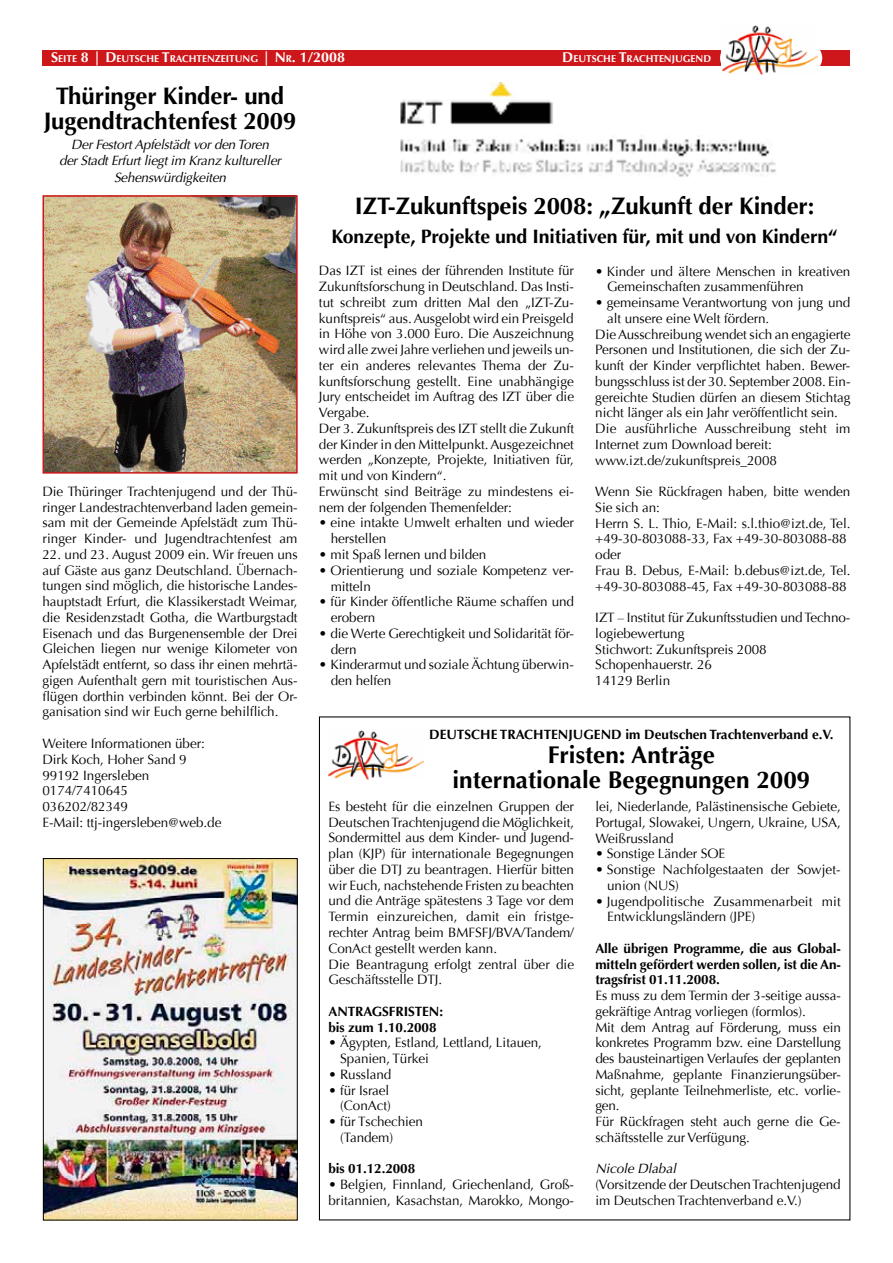
<style>
.page{position:relative;width:893px;height:1263px;background:#fff}
.page>*{position:absolute;margin:0;border:0;box-sizing:border-box;transform-origin:0 0}
.t1{font:700 24.3px/25.5px "Optima";color:#000;text-align:center}
.t2{font:700 24px/25.5px "Optima";letter-spacing:-.005em;color:#000;text-align:center}
.t3{font:700 19.5px "Optima";letter-spacing:-.005em;color:#000}
.t4{font:13.5px/15.8px "Optima";letter-spacing:-.005em;color:#000}
.t5{font:700 13.5px/15.8px "Optima";letter-spacing:-.005em;color:#000}
.t6{font:italic 13.5px/16.5px "Optima";letter-spacing:-.02em;color:#000;text-align:center}
.t7{font:700 10.05px "Optima";color:#fff}
.s1{font-size:14.25px}
</style>
<div class="page">
<div style="left:43px;top:50px;width:807px;height:16px;background:#cd171a"></div>
<div style="left:720px;top:31px;width:102px;height:54px;background:#fff;border-radius:50%"></div>
<img style="left:722px;top:25px;width:95px;height:49px">
<img style="left:400px;top:83px;width:376px;height:94px">
<img style="left:45px;top:860px;width:251px;height:358px">
<div style="left:43px;top:858px;width:255px;height:362px;border:1px solid #000"></div>
<img style="left:328px;top:730px;width:95px;height:49px">
<img style="left:46px;top:198px;width:249px;height:273px">
<div style="left:43px;top:195px;width:255px;height:279px;border:2px solid #cd171a"></div>
<p class="t7" style="left:51px;top:53px;width:295px"><span class="s1">S</span>EITE <span class="s1">8 | D</span>EUTSCHE <span class="s1">T</span>RACHTENZEITUNG <span class="s1">| N</span> R<span class="s1">. 1/2008</span></p>
<p class="t7" style="left:562px;top:53px;width:149px"><span class="s1">D</span>EUTSCHE <span class="s1">T</span>RACHTENJUGEND</p>
<h2 class="t2" style="left:44px;top:83px;width:254px">Thüringer Kinder- und<br>Jugendtrachtenfest 2009</h2>
<p class="t6" style="left:59px;top:136px;width:223px">Der Festort Apfelstädt vor den Toren<br>der Stadt Erfurt liegt im Kranz kultureller<br>Sehenswürdigkeiten</p>
<p class="t4" style="left:43px;top:484px;width:257px;text-align:justify">Die Thüringer Trachtenjugend und der Thü&shy;ringer Landestrachtenverband laden gemein&shy;sam mit der Gemeinde Apfelstädt zum Thü&shy;ringer Kinder- und Jugendtrachtenfest am</p>
<p class="t4" style="left:43px;top:547px;width:257px;text-align:justify">22. und 23. August 2009 ein. Wir freuen uns auf Gäste aus ganz Deutschland. Übernach&shy;tungen sind möglich, die historische Landes&shy;hauptstadt Erfurt, die Klassikerstadt Weimar, die Residenzstadt Gotha, die Wartburgstadt Eisenach und das Burgenensemble der Drei Gleichen liegen nur wenige Kilometer von Apfelstädt entfernt, so dass ihr einen mehrtä&shy;gigen Aufenthalt gern mit touristischen Aus&shy;flügen dorthin verbinden könnt. Bei der Or&shy;ganisation sind wir Euch gerne behilflich.</p>
<p class="t4" style="left:43px;top:736px;width:180px">Weitere Informationen über:<br>Dirk Koch, Hoher Sand 9<br>99192 Ingersleben<br>0174/7410645<br>036202/82349<br>E-Mail: ttj-ingersleben@web.de</p>
<h2 class="t2" style="left:355px;top:194px;width:461px">IZT-Zukunftspeis 2008: „Zukunft der Kinder:</h2>
<h3 class="t3" style="left:331px;top:225px;width:508px">Konzepte, Projekte und Initiativen für, mit und von Kindern“</h3>
<p class="t4" style="left:319px;top:263px;width:257px">Das IZT ist eines der führenden Institute für Zukunftsforschung in Deutschland. Das Insti&shy;tut schreibt zum dritten Mal den „IZT-Zu&shy;kunftspreis“ aus. Ausgelobt wird ein Preisgeld in Höhe von 3.000 Euro. Die Auszeichnung wird alle zwei Jahre verliehen und jeweils un&shy;ter ein anderes relevantes Thema der Zu&shy;kunftsforschung gestellt. Eine unabhängige Jury entscheidet im Auftrag des IZT über die Vergabe.<br>Der 3. Zukunftspreis des IZT stellt die Zukunft der Kinder in den Mittelpunkt. Ausgezeichnet werden „Konzepte, Projekte, Initiativen für, mit und von Kindern“.<br>Erwünscht sind Beiträge zu mindestens ei&shy;nem der folgenden Themenfelder:</p>
<p class="t4" style="left:331px;top:515px;width:245px;text-indent:-12px">• eine intakte Umwelt erhalten und wieder herstellen</p>
<p class="t4" style="left:319px;top:547px;width:169px">• mit Spaß lernen und bilden</p>
<p class="t4" style="left:331px;top:562px;width:245px;text-indent:-12px">• Orientierung und soziale Kompetenz ver&shy;mitteln</p>
<p class="t4" style="left:331px;top:594px;width:245px;text-indent:-12px">• für Kinder öffentliche Räume schaffen und erobern</p>
<p class="t4" style="left:331px;top:625px;width:245px;text-indent:-12px">• die Werte Gerechtigkeit und Solidarität för&shy;dern</p>
<p class="t4" style="left:331px;top:657px;width:245px;text-indent:-12px">• Kinderarmut und soziale Ächtung überwin&shy;den helfen</p>
<p class="t4" style="left:607px;top:263px;width:245px;text-indent:-12px">• Kinder und ältere Menschen in kreativen<br>Gemeinschaften zusammenführen</p>
<p class="t4" style="left:595px;top:295px;width:257px">• gemeinsame Verantwortung von jung und</p>
<p class="t4" style="left:607px;top:310px;width:164px">alt unsere eine Welt fördern.</p>
<p class="t4" style="left:595px;top:326px;width:257px">Die Ausschreibung wendet sich an engagierte</p>
<p class="t4" style="left:595px;top:342px;width:257px">Personen und Institutionen, die sich der Zu-</p>
<p class="t4" style="left:595px;top:358px;width:257px">kunft der Kinder verpflichtet haben. Bewer-</p>
<p class="t4" style="left:595px;top:374px;width:257px">bungsschluss ist der 30. September 2008. Ein-</p>
<p class="t4" style="left:595px;top:389px;width:257px">gereichte Studien dürfen an diesem Stichtag</p>
<p class="t4" style="left:595px;top:405px;width:244px">nicht länger als ein Jahr veröffentlicht sein.</p>
<p class="t4" style="left:595px;top:421px;width:257px">Die ausführliche Ausschreibung steht im</p>
<p class="t4" style="left:595px;top:437px;width:178px">Internet zum Download bereit:</p>
<p class="t4" style="left:595px;top:452px;width:183px">www.izt.de/zukunftspreis_2008</p>
<p class="t4" style="left:595px;top:484px;width:257px">Wenn Sie Rückfragen haben, bitte wenden Sie sich an:<br>Herrn S. L. Thio, E-Mail: s.l.thio@izt.de, Tel. +49-30-803088-33, Fax +49-30-803088-88 oder<br>Frau B. Debus, E-Mail: b.debus@izt.de, Tel. +49-30-803088-45, Fax +49-30-803088-88</p>
<p class="t4" style="left:595px;top:610px;width:257px">IZT – Institut für Zukunftsstudien und Techno&shy;logiebewertung<br>Stichwort: Zukunftspreis 2008<br>Schopenhauerstr. 26<br>14129 Berlin</p>
<p class="t5" style="left:429px;top:727px;width:406px">DEUTSCHE TRACHTENJUGEND im Deutschen Trachtenverband e.V.</p>
<h1 class="t1" style="left:452px;top:742px;width:359px">Fristen: Anträge<br>internationale Begegnungen 2009</h1>
<p class="t4" style="left:328px;top:799px;width:247px">Es besteht für die einzelnen Gruppen der Deutschen Trachtenjugend die Möglichkeit, Sondermittel aus dem Kinder- und Jugend&shy;plan (KJP) für internationale Begegnungen über die DTJ zu beantragen. Hierfür bitten wir Euch, nachstehende Fristen zu beachten und die Anträge spätestens 3 Tage vor dem Termin einzureichen, damit ein fristge&shy;rechter Antrag beim BMFSFJ/BVA/Tandem/ ConAct gestellt werden kann.<br>Die Beantragung erfolgt zentral über die Geschäftsstelle DTJ.</p>
<p class="t5" style="left:328px;top:1003px;width:116px">ANTRAGSFRISTEN: bis zum 1.10.2008</p>
<p class="t4" style="left:340px;top:1035px;width:203px;text-indent:-12px">• Ägypten, Estland, Lettland, Litauen,<br>Spanien, Türkei</p>
<p class="t4" style="left:328px;top:1066px;width:64px">• Russland</p>
<p class="t4" style="left:328px;top:1082px;width:64px;text-align:right">• für Israel (ConAct)</p>
<p class="t4" style="left:340px;top:1114px;width:84px;text-indent:-12px">• für Tschechien (Tandem)</p>
<p class="t5" style="left:328px;top:1161px;width:88px">bis 01.12.2008</p>
<p class="t4" style="left:328px;top:1177px;width:247px">• Belgien, Finnland, Griechenland, Groß&shy;britannien, Kasachstan, Marokko, Mongo-</p>
<p class="t4" style="left:595px;top:799px;width:247px;text-align:justify">lei, Niederlande, Palästinensische Gebiete, Portugal, Slowakei, Ungern, Ukraine, USA, Weißrussland</p>
<p class="t4" style="left:595px;top:846px;width:132px">• Sonstige Länder SOE</p>
<p class="t4" style="left:607px;top:862px;width:235px;text-indent:-12px">• Sonstige Nachfolgestaaten der Sowjet&shy;union (NUS)</p>
<p class="t4" style="left:607px;top:893px;width:235px;text-indent:-12px">• Jugendpolitische Zusammenarbeit mit<br>Entwicklungsländern (JPE)</p>
<p class="t5" style="left:595px;top:940px;width:247px;text-align:justify">Alle übrigen Programme, die aus Global&shy;mitteln gefördert werden sollen, ist die An&shy;tragsfrist 01.11.2008.</p>
<p class="t4" style="left:595px;top:988px;width:247px">Es muss zu dem Termin der 3-seitige aussa&shy;gekräftige Antrag vorliegen (formlos).<br>Mit dem Antrag auf Förderung, muss ein konkretes Programm bzw. eine Darstellung des bausteinartigen Verlaufes der geplanten Maßnahme, geplante Finanzierungsüber&shy;sicht, geplante Teilnehmerliste, etc. vorlie&shy;gen.<br>Für Rückfragen steht auch gerne die Ge&shy;schäftsstelle zur Verfügung.</p>
<p class="t6" style="left:595px;top:1161px;width:82px">Nicole Dlabal</p>
<p class="t4" style="left:595px;top:1177px;width:247px">(Vorsitzende der Deutschen Trachtenjugend im Deutschen Trachtenverband e.V.)</p>
</div>
